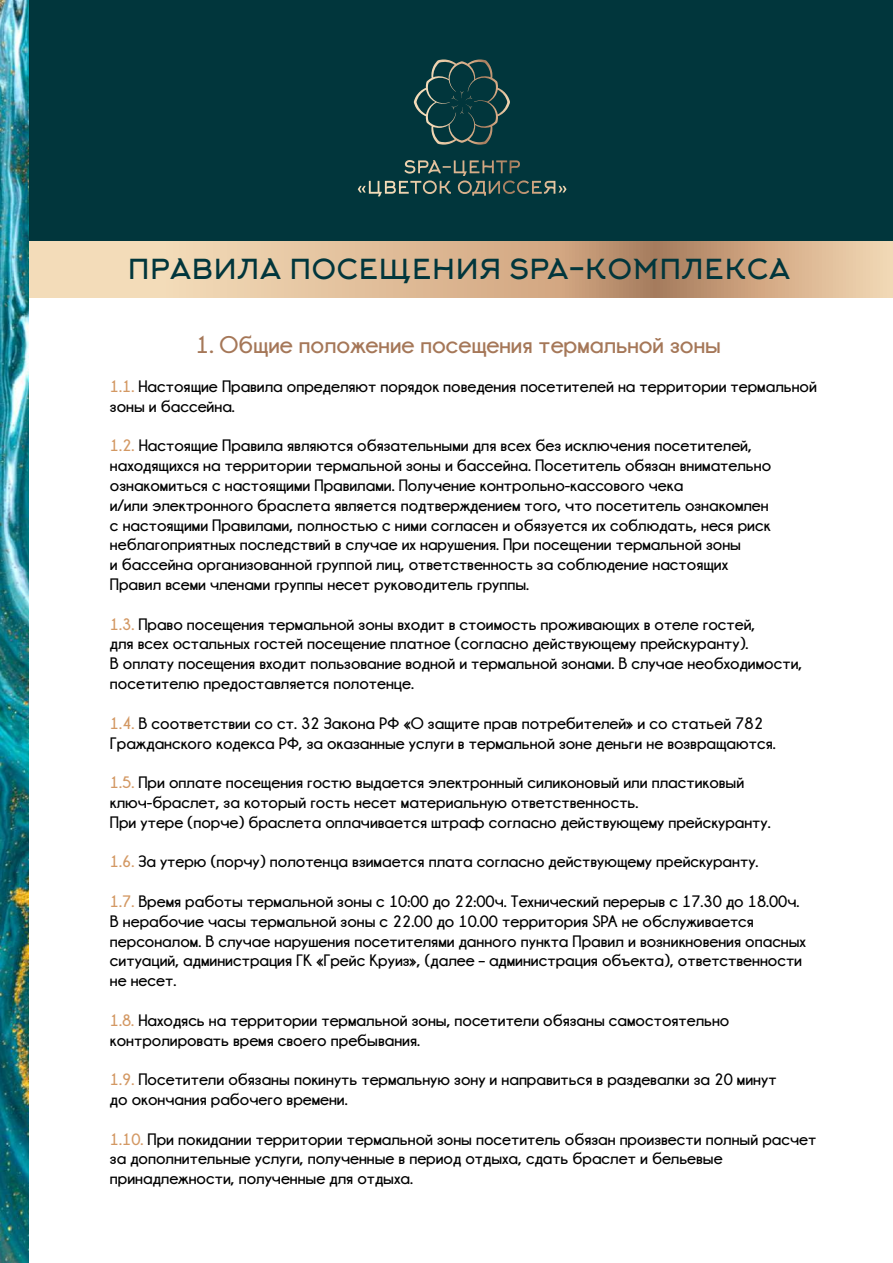
<style>
.page{position:relative;width:893px;height:1263px;background:#fff}
.page>*{position:absolute;margin:0;border:0;box-sizing:border-box;transform-origin:0 0}
.t1{font:27px "Arkhip";color:#01363c}
.t2{font:700 24px "Champagne&Limousines";color:#a57758}
.t3{font:700 16.5px/19.8px "Champagne&Limousines";color:#000}
.s1{color:#d39863}
</style>
<div class="page">
<img style="left:0;top:0;width:30px;height:1263px">
<svg style="left:30px;top:240px;width:863px;height:57px;background:#d8b794"></svg>
<div style="left:30px;top:0;width:863px;height:240px;background:#01363c"></div>
<svg style="left:414px;top:59px;width:96px;height:86px"></svg>
<svg style="left:404px;top:160px;width:116px;height:14px"></svg>
<h1 class="t1" style="left:127px;top:254px;width:665px">ПРАВИЛА ПОСЕЩЕНИЯ SPA-КОМПЛЕКСА</h1>
<h2 class="t2" style="left:196px;top:331px;width:526px">1. Общие положение посещения термальной зоны</h2>
<p class="t3" style="left:110px;top:376px;width:708px"><span class="s1">1.1.</span> Настоящие Правила определяют порядок поведения посетителей на территории термальной зоны и бассейна.</p>
<p class="t3" style="left:110px;top:436px;width:663px"><span class="s1">1.2.</span> Настоящие Правила являются обязательными для всех без исключения посетителей, находящихся на территории термальной зоны и бассейна. Посетитель обязан внимательно ознакомиться с настоящими Правилами. Получение контрольно-кассового чека<br>и/или электронного браслета является подтверждением того, что посетитель ознакомлен с настоящими Правилами, полностью с ними согласен и обязуется их соблюдать, неся риск неблагоприятных последствий в случае их нарушения. При посещении термальной зоны<br>и бассейна организованной группой лиц, ответственность за соблюдение настоящих Правил всеми членами группы несет руководитель группы.</p>
<p class="t3" style="left:110px;top:614px;width:694px"><span class="s1">1.3.</span> Право посещения термальной зоны входит в стоимость проживающих в отеле гостей,<br>для всех остальных гостей посещение платное (согласно действующему прейскуранту).<br>В оплату посещения входит пользование водной и термальной зонами. В случае необходимости, посетителю предоставляется полотенце.</p>
<p class="t3" style="left:110px;top:713px;width:667px"><span class="s1">1.4.</span> В соответствии со ст. 32 Закона РФ «О защите прав потребителей» и со статьей 782<br>Гражданского кодекса РФ, за оказанные услуги в термальной зоне деньги не возвращаются.</p>
<p class="t3" style="left:110px;top:772px;width:662px"><span class="s1">1.5.</span> При оплате посещения гостю выдается электронный силиконовый или пластиковый ключ-браслет, за который гость несет материальную ответственность.<br>При утере (порче) браслета оплачивается штраф согласно действующему прейскуранту.</p>
<p class="t3" style="left:110px;top:851px;width:650px"><span class="s1">1.6.</span> За утерю (порчу) полотенца взимается плата согласно действующему прейскуранту.</p>
<p class="t3" style="left:110px;top:891px;width:698px"><span class="s1">1.7.</span> Время работы термальной зоны с 10:00 до 22:00ч. Технический перерыв с 17.30 до 18.00ч.<br>В нерабочие часы термальной зоны с 22.00 до 10.00 территория SPA не обслуживается персоналом. В случае нарушения посетителями данного пункта Правил и возникновения опасных ситуаций, администрация ГК «Грейс Круиз», (далее – администрация объекта), ответственности не несет.</p>
<p class="t3" style="left:110px;top:1010px;width:621px"><span class="s1">1.8.</span> Находясь на территории термальной зоны, посетители обязаны самостоятельно контролировать время своего пребывания.</p>
<p class="t3" style="left:110px;top:1069px;width:668px"><span class="s1">1.9.</span> Посетители обязаны покинуть термальную зону и направиться в раздевалки за 20 минут до окончания рабочего времени.</p>
<p class="t3" style="left:110px;top:1129px;width:708px"><span class="s1">1.10.</span> При покидании территории термальной зоны посетитель обязан произвести полный расчет за дополнительные услуги, полученные в период отдыха, сдать браслет и бельевые принадлежности, полученные для отдыха.</p>
</div>
